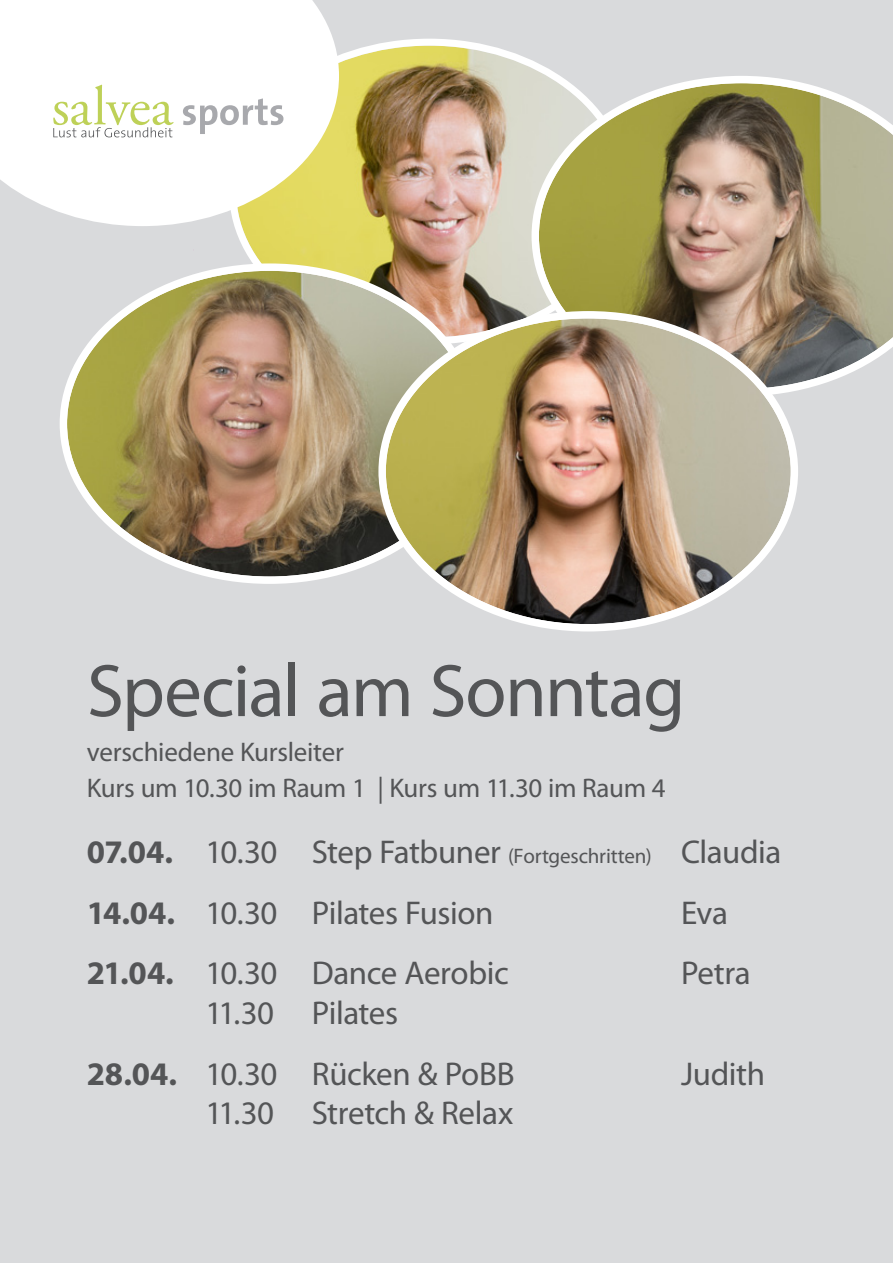
<style>
.page{position:relative;width:893px;height:1263px;background:#d9dadc}
.page>*{position:absolute;margin:0;border:0;box-sizing:border-box;transform-origin:0 0}
.t1{font:75px "Myriad Pro";letter-spacing:-.02em;color:#545557}
.t2{font:33px/60.6px "Myriad Pro";letter-spacing:-.015em;color:#545557}
.t3{font:27px/36px "Myriad Pro";letter-spacing:-.01em;color:#545557}
.s1{font-weight:700}
.s2{font-size:21px}
</style>
<div class="page">
<img style="left:237px;top:46px;width:323px;height:272px">
<svg style="left:531px;top:76px;width:362px;height:316px;background:#aba07b"></svg>
<img style="left:67px;top:271px;width:405px;height:305px">
<svg style="left:0;top:0;width:339px;height:226px;background:#faf9ef"></svg>
<svg style="left:183px;top:98px;width:100px;height:36px;background:#e4e4e5"></svg>
<svg style="left:53px;top:85px;width:121px;height:52px;background:#eef1dd"></svg>
<img style="left:386px;top:318px;width:405px;height:306px">
<h1 class="t1" style="left:87px;top:645px;width:600px">Special am Sonntag</h1>
<p class="t3" style="left:87px;top:734px;width:580px">verschiedene Kursleiter<br>Kurs um 10.30 im Raum 1 | Kurs um 11.30 im Raum 4</p>
<p class="t2" style="left:87px;top:821px;width:696px"><span class="s1">07.04.</span> 10.30 Step Fatbuner <span class="s2">(Fortgeschritten)</span> Claudia<br><span class="s1">14.04.</span> 10.30 Pilates Fusion</p>
<p class="t2" style="left:681px;top:882px;width:49px">Eva</p>
<p class="t2" style="left:87px;top:942px;width:423px"><span class="s1">21.04.</span> 10.30 Dance Aerobic</p>
<p class="t2" style="left:681px;top:942px;width:71px">Petra</p>
<p class="t2" style="left:87px;top:982px;width:429px;text-align:center">11.30 Pilates<br><span class="s1">28.04.</span> 10.30 Rücken &amp; PoBB</p>
<p class="t2" style="left:681px;top:1043px;width:86px">Judith</p>
<p class="t2" style="left:205px;top:1082px;width:309px">11.30 Stretch &amp; Relax</p>
</div>
